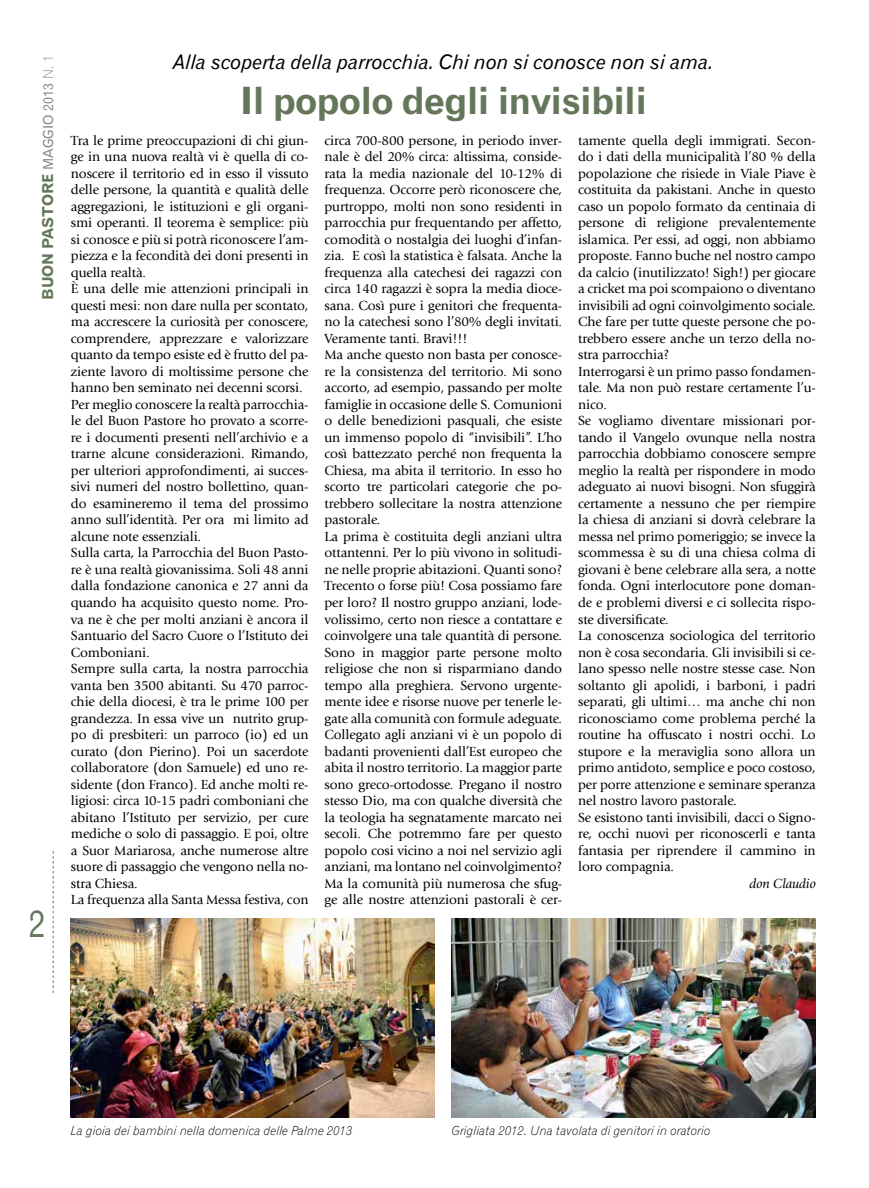
<style>
.page{position:relative;width:869px;height:1188px;background:#fff}
.page>*{position:absolute;margin:0;border:0;box-sizing:border-box;transform-origin:0 0}
.t1{font:37.5px "Gothic 720 BT Bold B";letter-spacing:-.02em;color:#64775b}
.t2{font:37.5px "Gothic 720 BT Roman B";color:#64775b;scale:.9 1}
.t3{font:20px "Gothic 720 BT Italic B";letter-spacing:-.005em;color:#000}
.t4{font:15px "Gothic 720 BT Bold B";color:#64775b}
.t5{font:13.75px/16.5px "Giovanni Std";letter-spacing:-.01em;color:#000}
.t6{font:italic 13.75px "Giovanni Std";letter-spacing:-.01em;color:#000}
.t7{font:12.5px "Gothic 720 BT Light Italic B";color:#000}
.s1{font-family:"Gothic 720 BT Roman B";font-size:13.75px;color:#878787}
.s2{font-family:"Gothic 720 BT Light B";font-size:13.75px;color:#878787}
</style>
<div class="page">
<svg style="left:53px;top:851px;width:1px;height:141px"></svg>
<img style="left:71px;top:918px;width:363px;height:198px">
<img style="left:451px;top:918px;width:364px;height:198px">
<p class="t4" style="left:39px;top:299px;width:246px;rotate:-90deg">BUON PASTORE <span class="s1">MAGGIO 2013</span> <span class="s2">N. 1</span></p>
<h2 class="t3" style="left:173px;top:50px;width:541px">Alla scoperta della parrocchia. Chi non si conosce non si ama.</h2>
<h1 class="t1" style="left:239px;top:78px;width:408px">Il popolo degli invisibili</h1>
<p class="t5" style="left:71px;top:132px;width:239px">Tra le prime preoccupazioni di chi giun&shy;ge in una nuova realtà vi è quella di co&shy;noscere il territorio ed in esso il vissuto delle persone, la quantità e qualità delle aggregazioni, le istituzioni e gli organi&shy;smi operanti. Il teorema è semplice: più si conosce e più si potrà riconoscere l’am&shy;piezza e la fecondità dei doni presenti in quella realtà.<br>È una delle mie attenzioni principali in questi mesi: non dare nulla per scontato, ma accrescere la curiosità per conoscere, comprendere, apprezzare e valorizzare quanto da tempo esiste ed è frutto del pa&shy;ziente lavoro di moltissime persone che hanno ben seminato nei decenni scorsi.<br>Per meglio conoscere la realtà parrocchia&shy;le del Buon Pastore ho provato a scorre&shy;re i documenti presenti nell’archivio e a trarne alcune considerazioni. Rimando, per ulteriori approfondimenti, ai succes&shy;sivi numeri del nostro bollettino, quan&shy;do esamineremo il tema del prossimo anno sull’identità. Per ora mi limito ad alcune note essenziali.<br>Sulla carta, la Parrocchia del Buon Pasto&shy;re è una realtà giovanissima. Soli 48 anni dalla fondazione canonica e 27 anni da quando ha acquisito questo nome. Pro&shy;va ne è che per molti anziani è ancora il Santuario del Sacro Cuore o l’Istituto dei Comboniani.<br>Sempre sulla carta, la nostra parrocchia vanta ben 3500 abitanti. Su 470 parroc&shy;chie della diocesi, è tra le prime 100 per grandezza. In essa vive un nutrito grup&shy;po di presbiteri: un parroco (io) ed un curato (don Pierino). Poi un sacerdote collaboratore (don Samuele) ed uno re&shy;sidente (don Franco). Ed anche molti re&shy;ligiosi: circa 10-15 padri comboniani che abitano l’Istituto per servizio, per cure mediche o solo di passaggio. E poi, oltre a Suor Mariarosa, anche numerose altre suore di passaggio che vengono nella no&shy;stra Chiesa.<br>La frequenza alla Santa Messa festiva, con</p>
<p class="t5" style="left:324px;top:132px;width:239px">circa 700-800 persone, in periodo inver&shy;nale è del 20% circa: altissima, conside&shy;rata la media nazionale del 10-12% di frequenza. Occorre però riconoscere che, purtroppo, molti non sono residenti in parrocchia pur frequentando per affetto, comodità o nostalgia dei luoghi d’infan&shy;zia. E così la statistica è falsata. Anche la frequenza alla catechesi dei ragazzi con circa 140 ragazzi è sopra la media dioce&shy;sana. Così pure i genitori che frequenta&shy;no la catechesi sono l’80% degli invitati.<br>Veramente tanti. Bravi!!!<br>Ma anche questo non basta per conosce&shy;re la consistenza del territorio. Mi sono accorto, ad esempio, passando per molte famiglie in occasione delle S. Comunioni o delle benedizioni pasquali, che esiste un immenso popolo di “invisibili”. L’ho così battezzato perché non frequenta la Chiesa, ma abita il territorio. In esso ho scorto tre particolari categorie che po&shy;trebbero sollecitare la nostra attenzione pastorale.<br>La prima è costituita degli anziani ultra ottantenni. Per lo più vivono in solitudi&shy;ne nelle proprie abitazioni. Quanti sono?<br>Trecento o forse più! Cosa possiamo fare per loro? Il nostro gruppo anziani, lode&shy;volissimo, certo non riesce a contattare e coinvolgere una tale quantità di persone.<br>Sono in maggior parte persone molto religiose che non si risparmiano dando tempo alla preghiera. Servono urgente&shy;mente idee e risorse nuove per tenerle le&shy;gate alla comunità con formule adeguate.<br>Collegato agli anziani vi è un popolo di badanti provenienti dall’Est europeo che abita il nostro territorio. La maggior parte sono greco-ortodosse. Pregano il nostro stesso Dio, ma con qualche diversità che la teologia ha segnatamente marcato nei secoli. Che potremmo fare per questo popolo cosi vicino a noi nel servizio agli anziani, ma lontano nel coinvolgimento?<br>Ma la comunità più numerosa che sfug&shy;ge alle nostre attenzioni pastorali è cer-</p>
<p class="t5" style="left:578px;top:132px;width:239px">tamente quella degli immigrati. Secon&shy;do i dati della municipalità l’80 % della popolazione che risiede in Viale Piave è costituita da pakistani. Anche in questo caso un popolo formato da centinaia di persone di religione prevalentemente islamica. Per essi, ad oggi, non abbiamo proposte. Fanno buche nel nostro campo da calcio (inutilizzato! Sigh!) per giocare a cricket ma poi scompaiono o diventano invisibili ad ogni coinvolgimento sociale.<br>Che fare per tutte queste persone che po&shy;trebbero essere anche un terzo della no&shy;stra parrocchia?<br>Interrogarsi è un primo passo fondamen&shy;tale. Ma non può restare certamente l’u&shy;nico.<br>Se vogliamo diventare missionari por&shy;tando il Vangelo ovunque nella nostra parrocchia dobbiamo conoscere sempre meglio la realtà per rispondere in modo adeguato ai nuovi bisogni. Non sfuggirà certamente a nessuno che per riempire la chiesa di anziani si dovrà celebrare la messa nel primo pomeriggio; se invece la scommessa è su di una chiesa colma di giovani è bene celebrare alla sera, a notte fonda. Ogni interlocutore pone doman&shy;de e problemi diversi e ci sollecita rispo&shy;ste diversificate.<br>La conoscenza sociologica del territorio non è cosa secondaria. Gli invisibili si ce&shy;lano spesso nelle nostre stesse case. Non soltanto gli apolidi, i barboni, i padri separati, gli ultimi… ma anche chi non riconosciamo come problema perché la routine ha offuscato i nostri occhi. Lo stupore e la meraviglia sono allora un primo antidoto, semplice e poco costoso, per porre attenzione e seminare speranza nel nostro lavoro pastorale.<br>Se esistono tanti invisibili, dacci o Signo&shy;re, occhi nuovi per riconoscerli e tanta fantasia per riprendere il cammino in loro compagnia.</p>
<p class="t6" style="left:749px;top:875px;width:68px">don Claudio</p>
<h1 class="t2" style="left:28px;top:900px;width:21px">2</h1>
<p class="t7" style="left:71px;top:1122px;width:283px">La gioia dei bambini nella domenica delle Palme 2013</p>
<p class="t7" style="left:451px;top:1122px;width:260px">Grigliata 2012. Una tavolata di genitori in oratorio</p>
</div>
